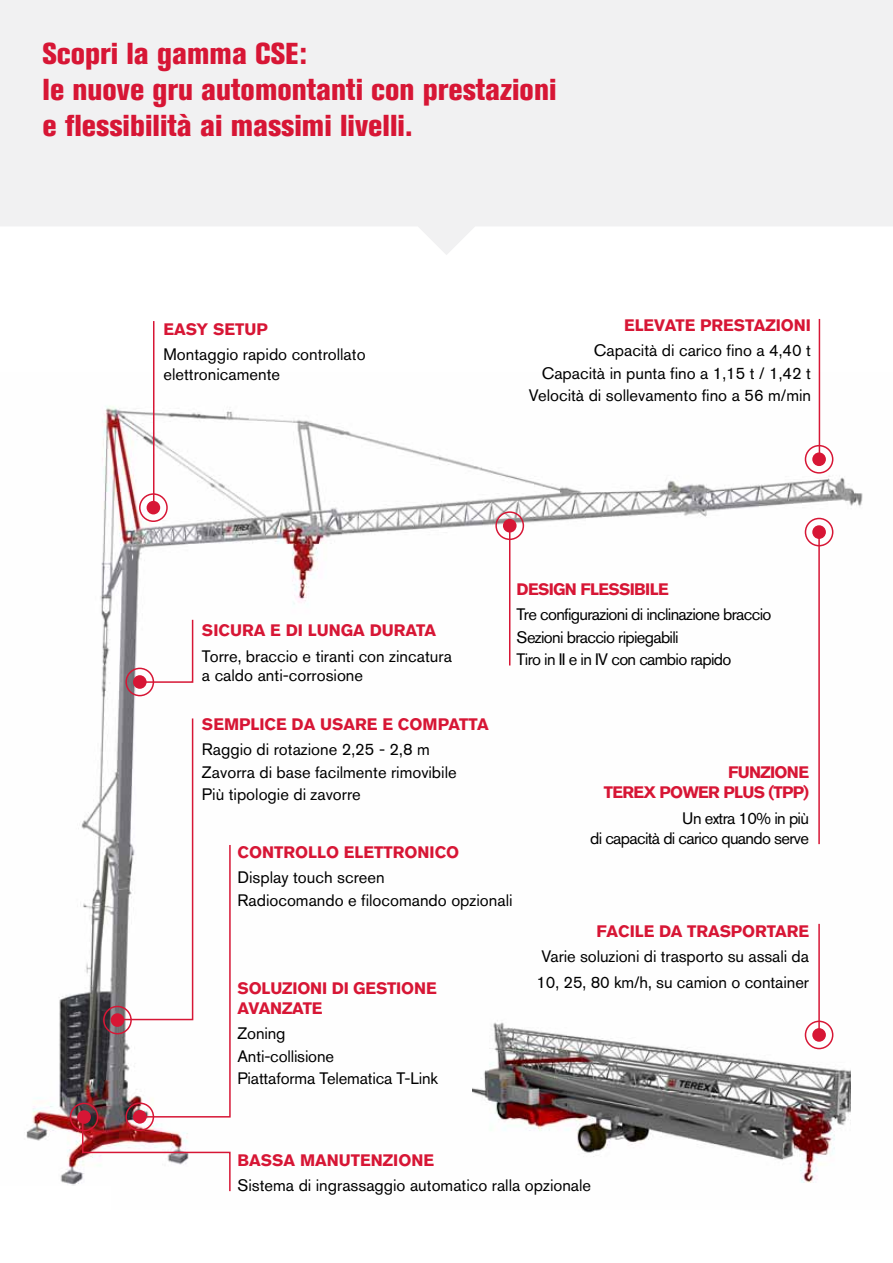
<style>
.page{position:relative;width:893px;height:1263px;background:#fff}
.page>*{position:absolute;margin:0;border:0;box-sizing:border-box;transform-origin:0 0}
.t1{font:30px/36px "Akzidenz Grotesk BQ X Bd Cnd Alt";color:#d71635}
.t2{font:16.5px/22.5px "Akzidenz Grotesk BQ";color:#000}
.t3{font:700 16.5px/19.8px "Akzidenz Grotesk BQ";letter-spacing:-.005em;color:#d71635}
.t4{font:16.5px/22.5px "Akzidenz Grotesk BQ";letter-spacing:-.04em;color:#000;text-align:right}
.t5{font:700 16.5px/19.8px "Akzidenz Grotesk BQ";letter-spacing:-.04em;color:#d71635;text-align:right}
</style>
<div class="page">
<svg style="left:0;top:0;width:893px;height:255px;fill:#f1f1f2"></svg>
<img style="left:26px;top:373px;width:837px;height:813px">
<img style="left:472px;top:1012px;width:378px;height:170px">
<hr style="left:153px;top:321px;width:1px;height:188px;background:#d71635">
<div style="left:147px;top:501px;width:13px;height:13px;background:#d71635;border-radius:50%"></div>
<div style="left:139px;top:493px;width:29px;height:29px;border:2px solid #d71635;border-radius:50%"></div>
<hr style="left:819px;top:319px;width:1px;height:137px;background:#d71635">
<div style="left:812px;top:452px;width:14px;height:14px;background:#d71635;border-radius:50%"></div>
<div style="left:805px;top:445px;width:28px;height:29px;border:2px solid #d71635;border-radius:50%"></div>
<hr style="left:818px;top:531px;width:2px;height:313px;background:#d71635">
<div style="left:812px;top:525px;width:14px;height:14px;background:#d71635;border-radius:50%"></div>
<div style="left:805px;top:518px;width:28px;height:28px;border:2px solid #d71635;border-radius:50%"></div>
<hr style="left:818px;top:924px;width:2px;height:112px;background:#d71635">
<div style="left:812px;top:1028px;width:14px;height:14px;background:#d71635;border-radius:50%"></div>
<div style="left:805px;top:1020px;width:28px;height:29px;border:2px solid #d71635;border-radius:50%"></div>
<hr style="left:509px;top:525px;width:1px;height:140px;background:#d71635">
<div style="left:503px;top:519px;width:14px;height:13px;background:#d71635;border-radius:50%"></div>
<div style="left:495px;top:511px;width:29px;height:29px;border:2px solid #d71635;border-radius:50%"></div>
<div style="left:133px;top:675px;width:14px;height:14px;background:#d71635;border-radius:50%"></div>
<div style="left:125px;top:668px;width:29px;height:28px;border:2px solid #d71635;border-radius:50%"></div>
<svg style="left:139px;top:618px;width:55px;height:67px"></svg>
<svg style="left:77px;top:1110px;width:14px;height:14px"></svg>
<div style="left:70px;top:1103px;width:28px;height:28px;border:2px solid #d71635;border-radius:50%"></div>
<svg style="left:80px;top:717px;width:151px;height:475px"></svg>
<h1 class="t1" style="left:43px;top:35px;width:515px">Scopri la gamma CSE:<br>le nuove gru automontanti con prestazioni e flessibilità ai massimi livelli.</h1>
<p class="t3" style="left:163px;top:319px;width:106px">EASY SETUP</p>
<p class="t2" style="left:163px;top:345px;width:204px;line-height:19.8px">Montaggio rapido controllato elettronicamente</p>
<p class="t3" style="left:624px;top:315px;width:189px">ELEVATE PRESTAZIONI</p>
<p class="t2" style="left:529px;top:339px;width:284px;text-align:right">Capacità di carico fino a 4,40 t<br>Capacità in punta fino a 1,15 t / 1,42 t<br>Velocità di sollevamento fino a 56 m/min</p>
<p class="t3" style="left:202px;top:620px;width:236px">SICURA E DI LUNGA DURATA</p>
<p class="t2" style="left:202px;top:646px;width:251px;line-height:19.8px">Torre, braccio e tiranti con zincatura a caldo anti-corrosione</p>
<p class="t5" style="left:517px;top:579px;width:154px">DESIGN FLESSIBILE</p>
<p class="t4" style="left:517px;top:603px;width:256px;text-align:left">Tre configurazioni di inclinazione braccio<br>Sezioni braccio ripiegabili<br>Tiro in II e in IV con cambio rapido</p>
<p class="t3" style="left:202px;top:714px;width:288px">SEMPLICE DA USARE E COMPATTA</p>
<p class="t2" style="left:202px;top:738px;width:256px">Raggio di rotazione 2,25 - 2,8 m<br>Zavorra di base facilmente rimovibile<br>Più tipologie di zavorre</p>
<p class="t3" style="left:237px;top:842px;width:223px">CONTROLLO ELETTRONICO</p>
<p class="t2" style="left:237px;top:866px;width:277px">Display touch screen<br>Radiocomando e filocomando opzionali</p>
<p class="t3" style="left:237px;top:978px;width:201px">SOLUZIONI DI GESTIONE<br>AVANZATE</p>
<p class="t2" style="left:237px;top:1022px;width:202px">Zoning<br>Anti-collisione<br>Piattaforma Telematica T-Link</p>
<p class="t5" style="left:604px;top:763px;width:207px">FUNZIONE<br>TEREX POWER PLUS (TPP)</p>
<p class="t4" style="left:590px;top:808px;width:220px;line-height:19.8px">Un extra 10% in più<br>di capacità di carico quando serve</p>
<p class="t3" style="left:596px;top:921px;width:214px">FACILE DA TRASPORTARE</p>
<p class="t2" style="left:536px;top:943px;width:274px;line-height:25.5px;text-align:center">Varie soluzioni di trasporto su assali da<br>10, 25, 80 km/h, su camion o container</p>
<p class="t3" style="left:237px;top:1150px;width:198px">BASSA MANUTENZIONE</p>
<p class="t2" style="left:237px;top:1174px;width:355px">Sistema di ingrassaggio automatico ralla opzionale</p>
</div>
